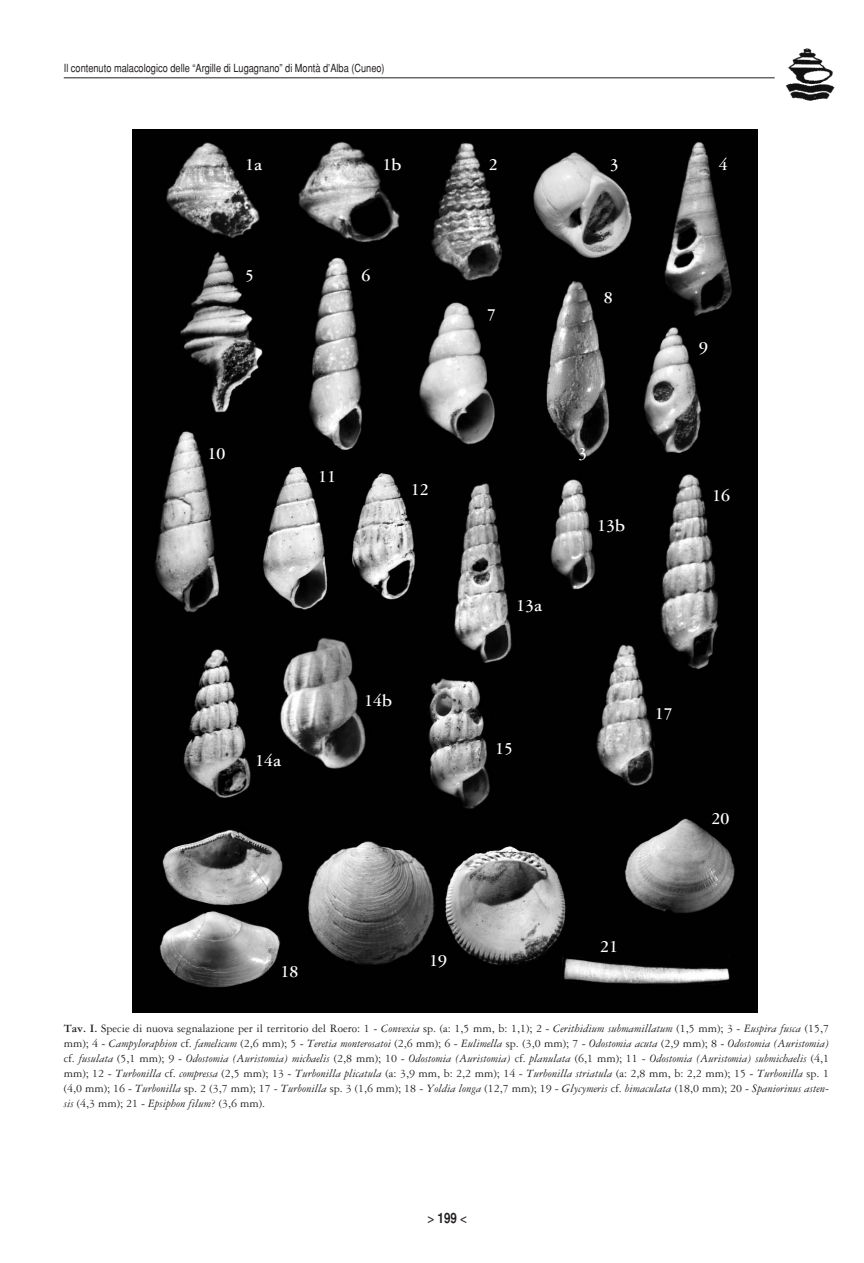
<style>
.page{position:relative;width:864px;height:1263px;background:#fff}
.page>*{position:absolute;margin:0;border:0;box-sizing:border-box;transform-origin:0 0}
.t1{font:700 18px "Garamond Three";color:#fff}
.t2{font:700 condensed 14.25px "Helvetica";color:#231f20}
.t3{font:italic 12px/15px "Garamond Three";color:#231f20;text-align:justify}
.t4{font:condensed 11.25px "Helvetica";color:#231f20}
.s1{font-weight:700;font-style:normal}
.s2{font-style:normal}
.s3{font-weight:400}
</style>
<div class="page">
<hr style="left:64px;top:77px;width:711px;height:1px;background:#231f20">
<img style="left:785px;top:48px;width:50px;height:52px">
<img style="left:133px;top:130px;width:625px;height:882px">
<p class="t4" style="left:64px;top:64px;width:322px">Il contenuto malacologico delle “Argille di Lugagnano” di Montà d’Alba (Cuneo)</p>
<h1 class="t1" style="left:245px;top:158px;width:18px">1a</h1>
<h1 class="t1" style="left:383px;top:158px;width:21px">1b</h1>
<h1 class="t1" style="left:489px;top:158px;width:10px">2</h1>
<h1 class="t1" style="left:610px;top:158px;width:10px">3</h1>
<h1 class="t1" style="left:719px;top:158px;width:10px">4</h1>
<h1 class="t1" style="left:245px;top:269px;width:10px">5</h1>
<h1 class="t1" style="left:362px;top:269px;width:10px">6</h1>
<h1 class="t1" style="left:487px;top:308px;width:10px">7</h1>
<h1 class="t1" style="left:604px;top:291px;width:10px">8</h1>
<h1 class="t1" style="left:699px;top:341px;width:10px">9</h1>
<h1 class="t1" style="left:208px;top:447px;width:19px">10</h1>
<h1 class="t1" style="left:255px;top:754px;width:27px">14a</h1>
<h1 class="t1" style="left:318px;top:470px;width:19px">11</h1>
<h1 class="t1" style="left:578px;top:447px;width:10px">3</h1>
<h1 class="t1" style="left:411px;top:483px;width:19px">12</h1>
<h1 class="t1" style="left:712px;top:489px;width:19px">16</h1>
<h1 class="t1" style="left:516px;top:599px;width:27px">13a</h1>
<h1 class="t1" style="left:597px;top:519px;width:30px">13b</h1>
<h1 class="t1" style="left:364px;top:694px;width:30px">14b</h1>
<h1 class="t1" style="left:495px;top:742px;width:19px">15</h1>
<h1 class="t1" style="left:655px;top:707px;width:19px">17</h1>
<h1 class="t1" style="left:711px;top:812px;width:19px">20</h1>
<h1 class="t1" style="left:281px;top:965px;width:19px">18</h1>
<h1 class="t1" style="left:429px;top:954px;width:19px">19</h1>
<h1 class="t1" style="left:600px;top:940px;width:19px">21</h1>
<p class="t3" style="left:64px;top:1022px;width:767px"><span class="s1">Tav. I.</span> <span class="s2">Specie di nuova segnalazione per il territorio del Roero: 1 -</span> Convexia <span class="s2">sp. (a: 1,5 mm, b: 1,1); 2 -</span> Cerithidium submamillatum <span class="s2">(1,5 mm); 3 -</span> Euspira fusca <span class="s2">(15,7 mm); 4 -</span> Campyloraphion <span class="s2">cf.</span> famelicum <span class="s2">(2,6 mm); 5 -</span> Teretia monterosatoi <span class="s2">(2,6 mm); 6 -</span> Eulimella <span class="s2">sp. (3,0 mm); 7 -</span> Odostomia acuta <span class="s2">(2,9 mm); 8 -</span> Odostomia (Auristomia) <span class="s2">cf.</span> fusulata <span class="s2">(5,1 mm); 9 -</span> Odostomia (Auristomia) michaelis <span class="s2">(2,8 mm); 10 -</span> Odostomia (Auristomia) <span class="s2">cf.</span> planulata <span class="s2">(6,1 mm); 11 -</span> Odostomia (Auristomia) submichaelis <span class="s2">(4,1 mm); 12 -</span> Turbonilla <span class="s2">cf.</span> compressa <span class="s2">(2,5 mm); 13 -</span> Turbonilla plicatula <span class="s2">(a: 3,9 mm, b: 2,2 mm); 14 -</span> Turbonilla striatula <span class="s2">(a: 2,8 mm, b: 2,2 mm); 15 -</span> Turbonilla <span class="s2">sp. 1 (4,0 mm); 16 -</span> Turbonilla <span class="s2">sp. 2 (3,7 mm); 17 -</span> Turbonilla <span class="s2">sp. 3 (1,6 mm); 18 -</span> Yoldia longa <span class="s2">(12,7 mm); 19 -</span> Glycymeris <span class="s2">cf.</span> bimaculata <span class="s2">(18,0 mm); 20 -</span> Spaniorinus asten&shy;sis <span class="s2">(4,3 mm); 21 -</span> Epsiphon filum<span class="s2">? (3,6 mm).</span></p>
<p class="t2" style="left:428px;top:1213px;width:41px"><span class="s3">&gt;</span> 199 <span class="s3">&lt;</span></p>
</div>
